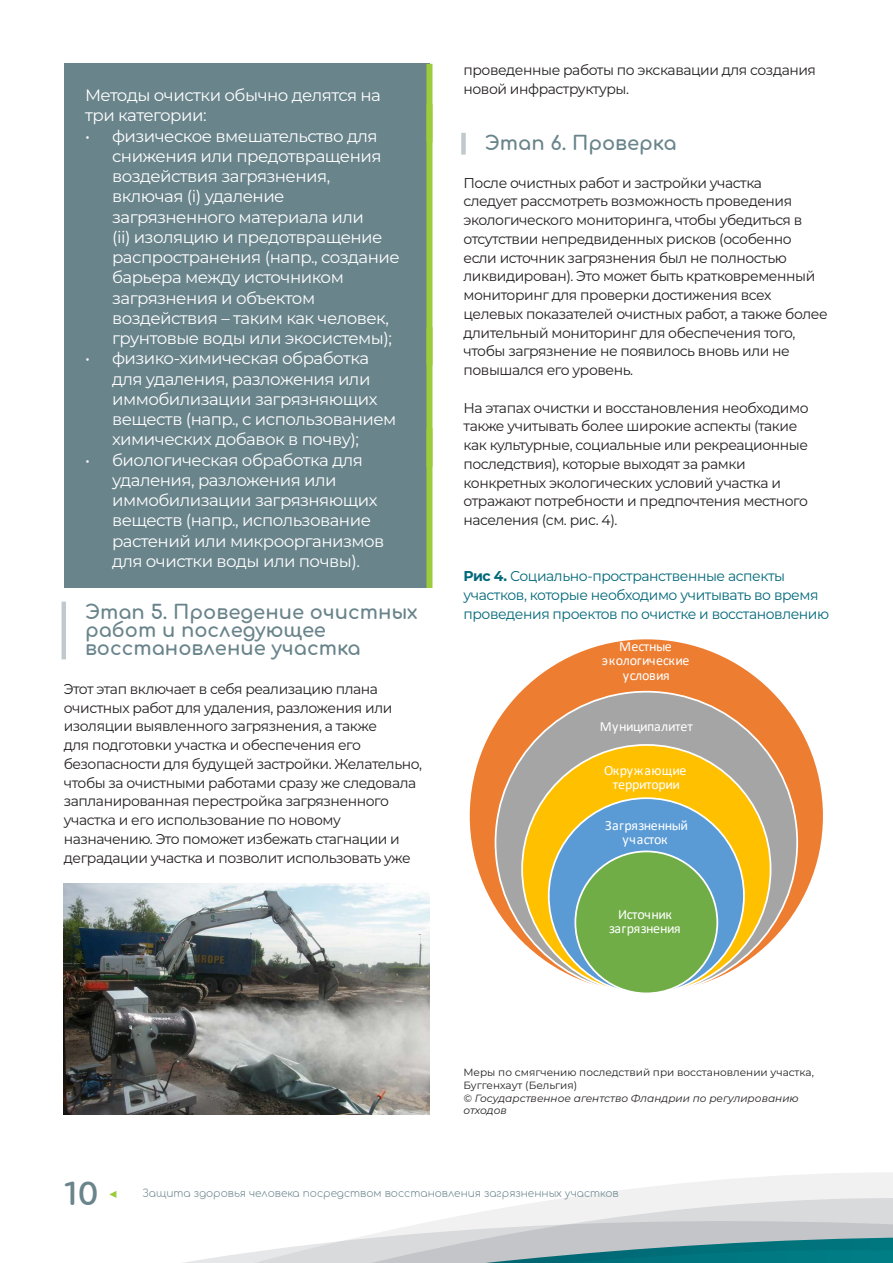
<style>
.page{position:relative;width:893px;height:1263px;background:#fff}
.page>*{position:absolute;margin:0;border:0;box-sizing:border-box;transform-origin:0 0}
.t1{font:700 30px "Comfortaa";color:#69848b;scale:1.2 1}
.Heading_3{font:700 19.5px/18px "Comfortaa";color:#69848b}
.RAW{font:16.5px/20.2px "Montserrat";letter-spacing:-.03em;color:#fff}
.RAW-2{font:14.25px/18.8px "Montserrat";letter-spacing:-.03em;color:#231f20}
.RAW-3{font:14.25px/18.8px "Montserrat";letter-spacing:-.03em;color:#006879}
.t2{font:14.1px/14.1px "Calibri";letter-spacing:-.02em;color:#fff;text-align:center}
.t3{font:10.5px/12.6px "Montserrat";color:#231f20}
.t4{font:300 10.5px "Comfortaa";color:#69848b}
.s1{font-weight:700}
.s2{font-style:italic}
</style>
<div class="page">
<svg style="left:116px;top:1173px;width:777px;height:90px"></svg>
<svg style="left:109px;top:1191px;width:7px;height:7px"></svg>
<hr style="left:62px;top:602px;width:4px;height:57px;background:#bfc9ce">
<div style="left:461px;top:133px;width:5px;height:22px;background:#bfc9ce"></div>
<div style="left:469px;top:638px;width:355px;height:355px;background:#ed7d31;border-radius:50%"></div>
<div style="left:495px;top:692px;width:302px;height:301px;background:#a5a5a5;border-radius:50%"></div>
<div style="left:522px;top:745px;width:249px;height:248px;background:#ffc000;border-radius:50%"></div>
<div style="left:549px;top:798px;width:195px;height:195px;background:#5b9bd5;border-radius:50%"></div>
<div style="left:575px;top:851px;width:142px;height:142px;background:#70ad47;border-radius:50%"></div>
<div style="left:64px;top:64px;width:365px;height:524px;background:#69848b"></div>
<div style="left:426px;top:64px;width:6px;height:78px;background:#9ccb3b"></div>
<div style="left:426px;top:104px;width:6px;height:261px;background:#9ccb3b"></div>
<div style="left:426px;top:327px;width:6px;height:139px;background:#9ccb3b"></div>
<div style="left:426px;top:428px;width:6px;height:160px;background:#9ccb3b"></div>
<img style="left:64px;top:883px;width:365px;height:231px">
<p class="RAW" style="left:85px;top:84px;width:297px">Методы очистки обычно делятся на три категории:</p>
<p class="RAW" style="left:112px;top:125px;width:289px;text-indent:-27px">• физическое вмешательство для снижения или предотвращения воздействия загрязнения, включая (i) удаление загрязненного материала или<br>(ii) изоляцию и предотвращение распространения (напр., создание барьера между источником загрязнения и объектом воздействия – таким как человек, грунтовые воды или экосистемы);</p>
<p class="RAW" style="left:112px;top:348px;width:286px;text-indent:-27px">• физико-химическая обработка для удаления, разложения или иммобилизации загрязняющих веществ (напр., с использованием химических добавок в почву);</p>
<p class="RAW" style="left:112px;top:449px;width:274px;text-indent:-27px">• биологическая обработка для удаления, разложения или иммобилизации загрязняющих веществ (напр., использование растений или микроорганизмов для очистки воды или почвы).</p>
<p class="Heading_3" style="left:85px;top:600px;width:334px">Этап 5. Проведение очистных работ и последующее восстановление участка</p>
<p class="RAW-2" style="left:64px;top:679px;width:360px">Этот этап включает в себя реализацию плана очистных работ для удаления, разложения или изоляции выявленного загрязнения, а также<br>для подготовки участка и обеспечения его безопасности для будущей застройки. Желательно, чтобы за очистными работами сразу же следовала запланированная перестройка загрязненного участка и его использование по новому назначению. Это поможет избежать стагнации и деградации участка и позволит использовать уже</p>
<p class="RAW-2" style="left:463px;top:60px;width:354px">проведенные работы по экскавации для создания новой инфраструктуры.</p>
<p class="Heading_3" style="left:485px;top:131px;width:193px">Этап 6. Проверка</p>
<p class="RAW-2" style="left:463px;top:173px;width:366px">После очистных работ и застройки участка<br>следует рассмотреть возможность проведения экологического мониторинга, чтобы убедиться в отсутствии непредвиденных рисков (особенно если источник загрязнения был не полностью ликвидирован). Это может быть кратковременный мониторинг для проверки достижения всех целевых показателей очистных работ, а также более длительный мониторинг для обеспечения того, чтобы загрязнение не появилось вновь или не повышался его уровень.</p>
<p class="RAW-2" style="left:463px;top:398px;width:347px">На этапах очистки и восстановления необходимо также учитывать более широкие аспекты (такие как культурные, социальные или рекреационные последствия), которые выходят за рамки конкретных экологических условий участка и отражают потребности и предпочтения местного населения (см. рис. 4).</p>
<p class="RAW-3" style="left:463px;top:566px;width:367px"><span class="s1">Рис 4.</span> Социально-пространственные аспекты участков, которые необходимо учитывать во время проведения проектов по очистке и восстановлению</p>
<p class="t2" style="left:602px;top:638px;width:89px">Местные экологические</p>
<p class="t2" style="left:623px;top:668px;width:49px">условия</p>
<p class="t2" style="left:600px;top:719px;width:95px">Муниципалитет</p>
<p class="t2" style="left:604px;top:763px;width:84px">Окружающие территории</p>
<p class="t2" style="left:605px;top:818px;width:85px">Загрязненный участок</p>
<p class="t2" style="left:609px;top:907px;width:73px">Источник загрязнения</p>
<p class="t3" style="left:463px;top:1066px;width:352px">Меры по смягчению последствий при восстановлении участка, Буггенхаут (Бельгия)<br><span class="s2">© Государственное агентство Фландрии по регулированию отходов</span></p>
<h1 class="t1" style="left:64px;top:1167px;width:31px">10</h1>
<p class="t4" style="left:142px;top:1184px;width:478px">Защита здоровья человека посредством восстановления загрязненных участков</p>
</div>
